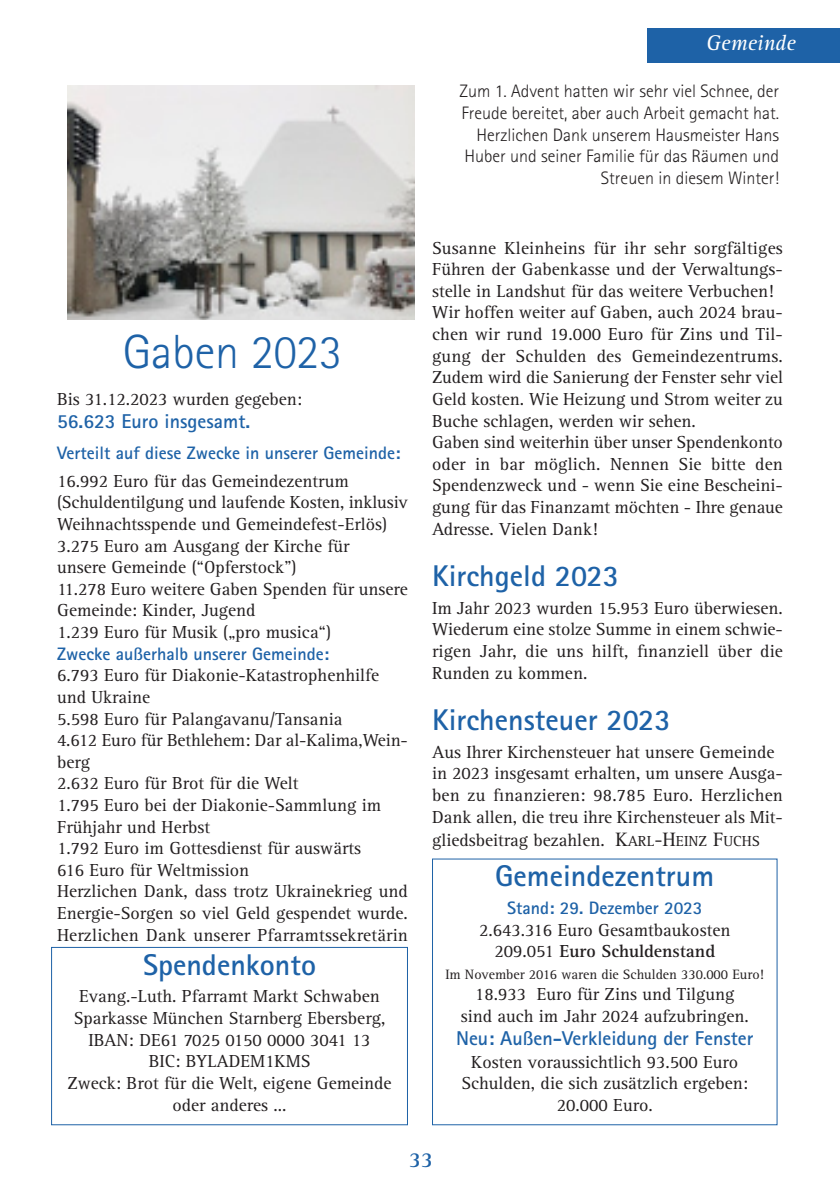
<style>
.page{position:relative;width:840px;height:1191px;background:#fff}
.page>*{position:absolute;margin:0;border:0;box-sizing:border-box;transform-origin:0 0}
.t1{font:300 48px "Rotis Sans Serif Std";color:#1e62a7}
.t2{font:700 30px "Rotis Sans Serif Std";color:#1e62a7}
.t3{font:italic 22px "Rotis Serif Std";color:#fff}
.t4{font:700 22px "Rotis Serif Std";color:#1e62a7}
.t5{font:700 20px "Rotis Sans Serif Std";color:#1e62a7}
.t6{font:18px/21.6px "Rotis Serif Std";color:#231f20}
.t7{font:300 18px/21.6px "Rotis Sans Serif Std";color:#231f20;text-align:right}
.t8{font:700 18px "Rotis Sans Serif Std";color:#1e62a7}
.t9{font:14px "Rotis Serif Std";color:#231f20}
.s1{font-size:20px}
.s2{font-size:15px}
.s3{font-weight:700}
</style>
<div class="page">
<img style="left:68px;top:85px;width:346px;height:235px">
<div style="left:646px;top:28px;width:193px;height:34px;background:#1e62a7"></div>
<div style="left:51px;top:947px;width:357px;height:178px;border:1px solid #1e62a7"></div>
<p class="t3" style="left:705px;top:34px;width:91px">Gemeinde</p>
<h1 class="t1" style="left:123px;top:335px;width:221px">Gaben 2023</h1>
<p class="t6" style="left:57px;top:390px;width:246px">Bis 31.12.2023 wurden gegeben:</p>
<p class="t5" style="left:57px;top:414px;width:194px">56.623 Euro insgesamt.</p>
<p class="t8" style="left:57px;top:446px;width:345px">Verteilt auf diese Zwecke in unserer Gemeinde:</p>
<p class="t6" style="left:57px;top:471px;width:352px">16.992 Euro für das Gemeindezentrum (Schuldentilgung und laufende Kosten, inklusiv Weihnachtsspende und Gemeindefest-Erlös)<br>3.275 Euro am Ausgang der Kirche für<br>unsere Gemeinde (“Opferstock”)<br>11.278 Euro weitere Gaben Spenden für unsere Gemeinde: Kinder, Jugend<br>1.239 Euro für Musik („pro musica“)</p>
<p class="t8" style="left:57px;top:647px;width:273px">Zwecke außerhalb unserer Gemeinde:</p>
<p class="t6" style="left:57px;top:666px;width:352px">6.793 Euro für Diakonie-Katastrophenhilfe und Ukraine<br>5.598 Euro für Palangavanu/Tansania<br>4.612 Euro für Bethlehem: Dar al-Kalima,Wein&shy;berg<br>2.632 Euro für Brot für die Welt<br>1.795 Euro bei der Diakonie-Sammlung im Frühjahr und Herbst<br>1.792 Euro im Gottesdienst für auswärts<br>616 Euro für Weltmission<br>Herzlichen Dank, dass trotz Ukrainekrieg und Energie-Sorgen so viel Geld gespendet wurde.<br>Herzlichen Dank unserer Pfarramtssekretärin</p>
<h2 class="t2" style="left:143px;top:954px;width:174px">Spendenkonto</h2>
<p class="t6" style="left:67px;top:987px;width:325px;text-align:center">Evang.-Luth. Pfarramt Markt Schwaben<br>Sparkasse München Starnberg Ebersberg,<br>IBAN: DE61 7025 0150 0000 3041 13<br>BIC: BYLADEM1KMS<br>Zweck: Brot für die Welt, eigene Gemeinde oder anderes ...</p>
<p class="t7" style="left:459px;top:82px;width:321px">Zum 1. Advent hatten wir sehr viel Schnee, der Freude bereitet, aber auch Arbeit gemacht hat.<br>Herzlichen Dank unserem Hausmeister Hans Huber und seiner Familie für das Räumen und Streuen in diesem Winter!</p>
<p class="t6" style="left:432px;top:238px;width:352px">Susanne Kleinheins für ihr sehr sorgfältiges Führen der Gabenkasse und der Verwaltungs&shy;stelle in Landshut für das weitere Verbuchen!<br>Wir hoffen weiter auf Gaben, auch 2024 brau&shy;chen wir rund 19.000 Euro für Zins und Til&shy;gung der Schulden des Gemeindezentrums.<br>Zudem wird die Sanierung der Fenster sehr viel Geld kosten. Wie Heizung und Strom weiter zu Buche schlagen, werden wir sehen.<br>Gaben sind weiterhin über unser Spendenkonto oder in bar möglich. Nennen Sie bitte den Spendenzweck und - wenn Sie eine Bescheini&shy;gung für das Finanzamt möchten - Ihre genaue Adresse. Vielen Dank!</p>
<h2 class="t2" style="left:432px;top:565px;width:188px">Kirchgeld 2023</h2>
<p class="t6" style="left:432px;top:598px;width:352px;text-align:justify">Im Jahr 2023 wurden 15.953 Euro überwiesen.<br>Wiederum eine stolze Summe in einem schwie&shy;rigen Jahr, die uns hilft, finanziell über die Runden zu kommen.</p>
<h2 class="t2" style="left:432px;top:709px;width:240px">Kirchensteuer 2023</h2>
<p class="t6" style="left:432px;top:742px;width:352px">Aus Ihrer Kirchensteuer hat unsere Gemeinde in 2023 insgesamt erhalten, um unsere Ausga&shy;ben zu finanzieren: 98.785 Euro. Herzlichen Dank allen, die treu ihre Kirchensteuer als Mit&shy;gliedsbeitrag bezahlen. <span class="s1">K</span><span class="s2">ARL</span><span class="s1">-H</span><span class="s2">EINZ</span> <span class="s1">F</span><span class="s2">UCHS</span></p>
<h2 class="t2" style="left:495px;top:865px;width:220px">Gemeindezentrum</h2>
<p class="t8" style="left:506px;top:901px;width:197px">Stand: 29. Dezember 2023</p>
<p class="t6" style="left:479px;top:920px;width:252px;text-align:center">2.643.316 Euro Gesamtbaukosten<br>209.051 <span class="s3">Euro Schuldenstand</span></p>
<p class="t9" style="left:445px;top:969px;width:320px">Im November 2016 waren die Schulden 330.000 Euro!</p>
<p class="t6" style="left:460px;top:985px;width:289px;text-align:center">18.933 Euro für Zins und Tilgung sind auch im Jahr 2024 aufzubringen.</p>
<p class="t5" style="left:456px;top:1031px;width:298px">Neu: Außen-Verkleidung der Fenster</p>
<p class="t6" style="left:461px;top:1052px;width:288px;text-align:center">Kosten voraussichtlich 93.500 Euro<br>Schulden, die sich zusätzlich ergeben:<br>20.000 Euro.</p>
<p class="t4" style="left:408px;top:1151px;width:26px">33</p>
</div>
